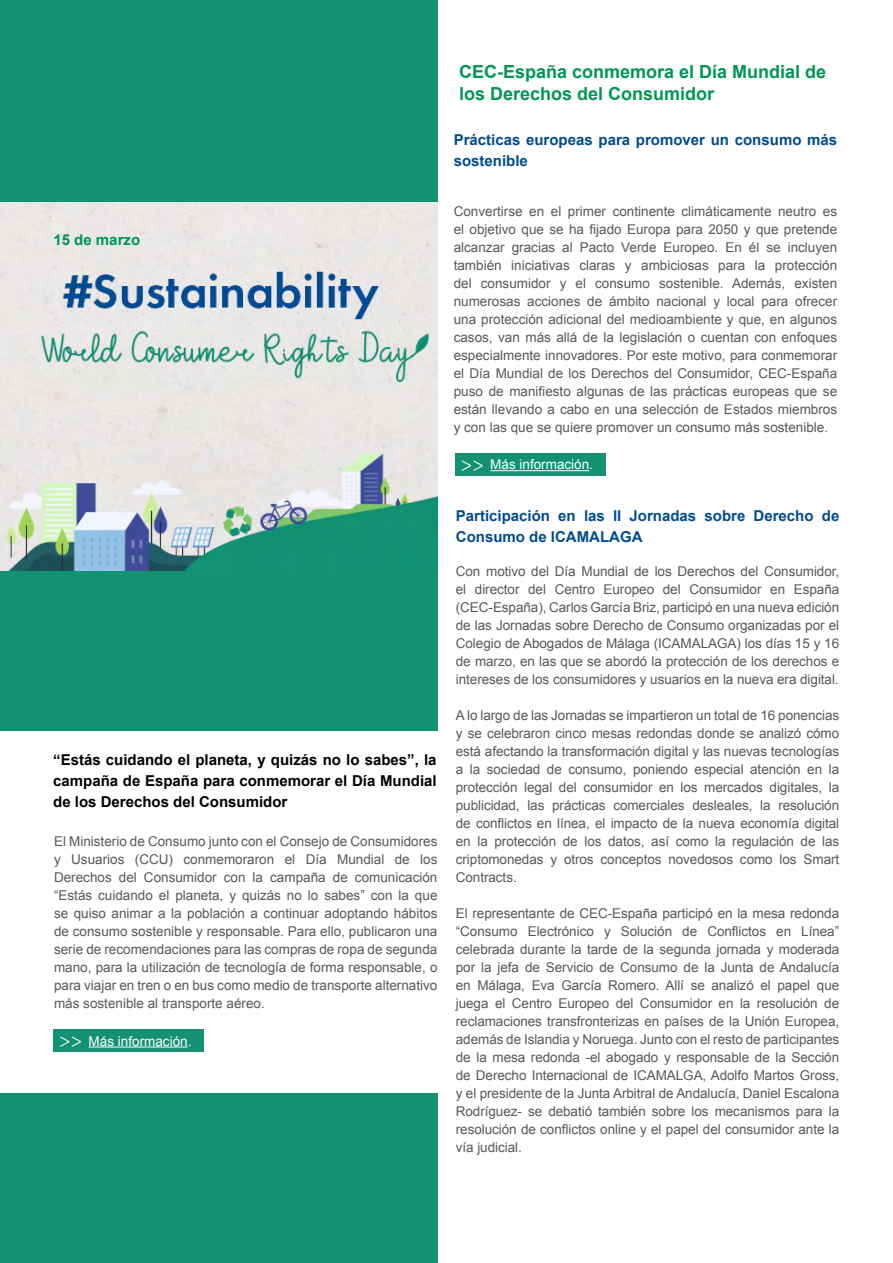
<style>
.page{position:relative;width:893px;height:1263px;background:#fff}
.page>*{position:absolute;margin:0;border:0;box-sizing:border-box;transform-origin:0 0}
.t1{font:700 18px/21.6px "Arial";color:#009655}
.t2{font:700 15px/21px "Arial";color:#004c91}
.t3{font:700 15px/21px "Arial";color:#000;text-align:justify}
.t4{font:700 15px "Arial";color:#009655}
.t5{font:13.5px/18px "Arial";letter-spacing:-.005em;color:#58585a;text-align:justify}
.t6{font:13.5px "Arial";color:#fff}
.s1{font-family:"Minion Pro";font-size:21px}
</style>
<div class="page">
<div style="left:0;top:0;width:437px;height:1263px;background:#149173"></div>
<div style="left:455px;top:453px;width:151px;height:23px;background:#149173"></div>
<hr style="left:490px;top:470px;width:99px;height:1px;background:#fff">
<img style="left:0;top:203px;width:437px;height:368px">
<div style="left:0;top:731px;width:440px;height:361px;background:#fff"></div>
<div style="left:53px;top:1030px;width:151px;height:22px;background:#149173"></div>
<hr style="left:89px;top:1046px;width:99px;height:1px;background:#fff">
<p class="t4" style="left:53px;top:229px;width:88px">15 de marzo</p>
<p class="t3" style="left:53px;top:749px;width:385px">“Estás cuidando el planeta, y quizás no lo sabes”, la campaña de España para conmemorar el Día Mundial de los Derechos del Consumidor</p>
<p class="t5" style="left:54px;top:832px;width:385px">El Ministerio de Consumo junto con el Consejo de Consumidores y Usuarios (CCU) conmemoraron el Día Mundial de los Derechos del Consumidor con la campaña de comunicación “Estás cuidando el planeta, y quizás no lo sabes” con la que se quiso animar a la población a continuar adoptando hábitos de consumo sostenible y responsable. Para ello, publicaron una serie de recomendaciones para las compras de ropa de segunda mano, para la utilización de tecnología de forma responsable, o para viajar en tren o en bus como medio de transporte alternativo más sostenible al transporte aéreo.</p>
<p class="t6" style="left:59px;top:1031px;width:134px"><span class="s1">&gt;&gt;</span> Más información.</p>
<h1 class="t1" style="left:459px;top:61px;width:369px">CEC-España conmemora el Día Mundial de los Derechos del Consumidor</h1>
<p class="t2" style="left:454px;top:130px;width:385px">Prácticas europeas para promover un consumo más sostenible</p>
<p class="t5" style="left:454px;top:202px;width:385px">Convertirse en el primer continente climáticamente neutro es el objetivo que se ha fijado Europa para 2050 y que pretende alcanzar gracias al Pacto Verde Europeo. En él se incluyen también iniciativas claras y ambiciosas para la protección del consumidor y el consumo sostenible. Además, existen numerosas acciones de ámbito nacional y local para ofrecer una protección adicional del medioambiente y que, en algunos casos, van más allá de la legislación o cuentan con enfoques especialmente innovadores. Por este motivo, para conmemorar el Día Mundial de los Derechos del Consumidor, CEC-España puso de manifiesto algunas de las prácticas europeas que se están llevando a cabo en una selección de Estados miembros y con las que se quiere promover un consumo más sostenible.</p>
<p class="t6" style="left:461px;top:455px;width:134px"><span class="s1">&gt;&gt;</span> Más información.</p>
<p class="t2" style="left:456px;top:505px;width:385px">Participación en las II Jornadas sobre Derecho de<br>Consumo de ICAMALAGA</p>
<p class="t5" style="left:456px;top:562px;width:385px">Con motivo del Día Mundial de los Derechos del Consumidor, el director del Centro Europeo del Consumidor en España (CEC-España), Carlos García Briz, participó en una nueva edición de las Jornadas sobre Derecho de Consumo organizadas por el Colegio de Abogados de Málaga (ICAMALAGA) los días 15 y 16 de marzo, en las que se abordó la protección de los derechos e intereses de los consumidores y usuarios en la nueva era digital.</p>
<p class="t5" style="left:456px;top:706px;width:385px">A lo largo de las Jornadas se impartieron un total de 16 ponencias y se celebraron cinco mesas redondas donde se analizó cómo está afectando la transformación digital y las nuevas tecnologías a la sociedad de consumo, poniendo especial atención en la protección legal del consumidor en los mercados digitales, la publicidad, las prácticas comerciales desleales, la resolución de conflictos en línea, el impacto de la nueva economía digital en la protección de los datos, así como la regulación de las criptomonedas y otros conceptos novedosos como los Smart Contracts.</p>
<p class="t5" style="left:456px;top:904px;width:385px">El representante de CEC-España participó en la mesa redonda “Consumo Electrónico y Solución de Conflictos en Línea” celebrada durante la tarde de la segunda jornada y moderada por la jefa de Servicio de Consumo de la Junta de Andalucía en Málaga, Eva García Romero. Allí se analizó el papel que juega el Centro Europeo del Consumidor en la resolución de reclamaciones transfronterizas en países de la Unión Europea, además de Islandia y Noruega. Junto con el resto de participantes de la mesa redonda -el abogado y responsable de la Sección de Derecho Internacional de ICAMALGA, Adolfo Martos Gross, y el presidente de la Junta Arbitral de Andalucía, Daniel Escalona Rodríguez- se debatió también sobre los mecanismos para la resolución de conflictos online y el papel del consumidor ante la vía judicial.</p>
</div>
